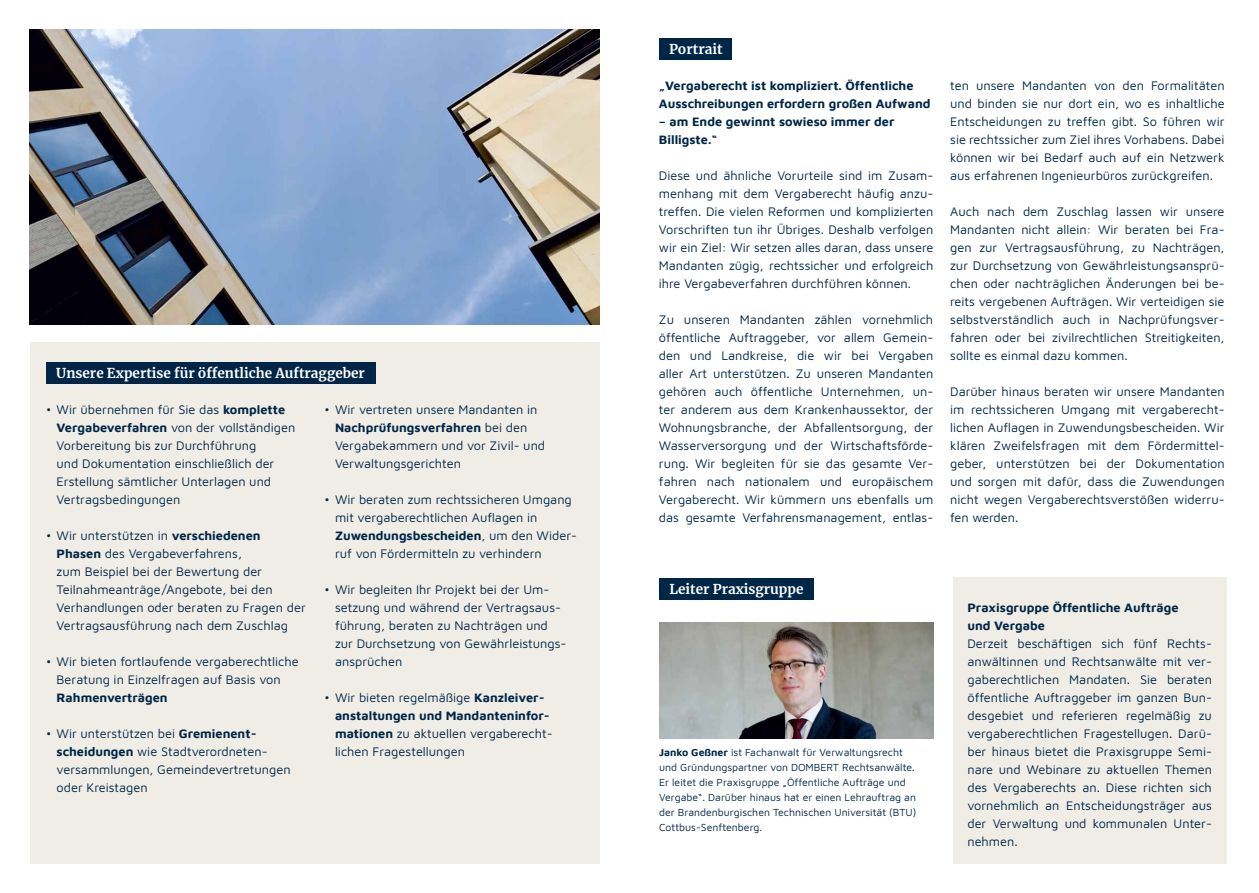
<style>
.page{position:relative;width:1259px;height:893px;background:#fff}
.page>*{position:absolute;margin:0;border:0;box-sizing:border-box;transform-origin:0 0}
.t1{font:700 13.5px "Merriweather";color:#fff}
.t2{font:12.75px/18px "Maven Pro";color:#002647}
.t3{font:700 12.75px/18px "Maven Pro";color:#002647}
.t4{font:10.5px/15px "Maven Pro";color:#002647}
.s1{font-weight:700}
</style>
<div class="page">
<div style="left:30px;top:342px;width:570px;height:521px;background:#f0ede6"></div>
<div style="left:659px;top:38px;width:72px;height:21px;background:#002647"></div>
<div style="left:46px;top:363px;width:329px;height:21px;background:#002647"></div>
<img style="left:30px;top:30px;width:570px;height:294px">
<div style="left:952px;top:578px;width:274px;height:286px;background:#f0ede6"></div>
<div style="left:659px;top:578px;width:154px;height:21px;background:#002647"></div>
<img style="left:659px;top:622px;width:274px;height:116px">
<p class="t1" style="left:56px;top:364px;width:310px">Unsere Expertise für öffentliche Auftraggeber</p>
<p class="t2" style="left:57px;top:400px;width:240px;text-indent:-11px">• Wir übernehmen für Sie das <span class="s1">komplette Vergabeverfahren</span> von der vollständigen Vorbereitung bis zur Durchführung<br>und Dokumentation einschließlich der Erstellung sämtlicher Unterlagen und Vertragsbedingungen</p>
<p class="t2" style="left:57px;top:526px;width:251px;text-indent:-11px">• Wir unterstützen in <span class="s1">verschiedenen Phasen</span> des Vergabeverfahrens,<br>zum Beispiel bei der Bewertung der Teilnahmeanträge/Angebote, bei den Verhandlungen oder beraten zu Fragen der Vertragsausführung nach dem Zuschlag</p>
<p class="t2" style="left:46px;top:652px;width:254px;text-align:center">• Wir bieten fortlaufende vergaberechtliche<br>Beratung in Einzelfragen auf Basis von</p>
<p class="t3" style="left:57px;top:688px;width:113px">Rahmenverträgen</p>
<p class="t2" style="left:57px;top:724px;width:236px;text-indent:-11px">• Wir unterstützen bei <span class="s1">Gremienent&shy;scheidungen</span> wie Stadtverordneten&shy;versammlungen, Gemeindevertretungen oder Kreistagen</p>
<p class="t2" style="left:335px;top:400px;width:212px;text-indent:-11px">• Wir vertreten unsere Mandanten in<br><span class="s1">Nachprüfungsverfahren</span> bei den<br>Vergabekammern und vor Zivil- und<br>Verwaltungsgerichten</p>
<p class="t2" style="left:335px;top:490px;width:244px;text-indent:-11px">• Wir beraten zum rechtssicheren Umgang mit vergaberechtlichen Auflagen in <span class="s1">Zuwendungsbescheiden</span>, um den Wider&shy;ruf von Fördermitteln zu verhindern</p>
<p class="t2" style="left:335px;top:580px;width:233px;text-indent:-11px">• Wir begleiten Ihr Projekt bei der Um&shy;setzung und während der Vertragsaus&shy;führung, beraten zu Nachträgen und zur Durchsetzung von Gewährleistungs&shy;ansprüchen</p>
<p class="t2" style="left:335px;top:688px;width:219px;text-indent:-11px">• Wir bieten regelmäßige <span class="s1">Kanzleiver&shy;anstaltungen und Mandanteninfor&shy;mationen</span> zu aktuellen vergaberecht&shy;lichen Fragestellungen</p>
<p class="t1" style="left:669px;top:40px;width:55px">Portrait</p>
<p class="t3" style="left:659px;top:76px;width:273px">„Vergaberecht ist kompliziert. Öffentliche<br>Ausschreibungen erfordern großen Aufwand</p>
<p class="t3" style="left:659px;top:112px;width:237px">– am Ende gewinnt sowieso immer der<br>Billigste.“</p>
<p class="t2" style="left:659px;top:166px;width:276px;text-align:justify">Diese und ähnliche Vorurteile sind im Zusam&shy;menhang mit dem Vergaberecht häufig anzu&shy;treffen. Die vielen Reformen und komplizierten Vorschriften tun ihr Übriges. Deshalb verfolgen wir ein Ziel: Wir setzen alles daran, dass unsere Mandanten zügig, rechtssicher und erfolgreich ihre Vergabeverfahren durchführen können.</p>
<p class="t2" style="left:659px;top:310px;width:276px;text-align:justify">Zu unseren Mandanten zählen vornehmlich öffentliche Auftraggeber, vor allem Gemein&shy;den und Landkreise, die wir bei Vergaben aller Art unterstützen. Zu unseren Mandanten gehören auch öffentliche Unternehmen, un&shy;ter anderem aus dem Krankenhaussektor, der Wohnungsbranche, der Abfallentsorgung, der Wasserversorgung und der Wirtschaftsförde&shy;rung. Wir begleiten für sie das gesamte Ver&shy;fahren nach nationalem und europäischem Vergaberecht. Wir kümmern uns ebenfalls um das gesamte Verfahrensmanagement, entlas-</p>
<p class="t2" style="left:950px;top:76px;width:276px;text-align:justify">ten unsere Mandanten von den Formalitäten und binden sie nur dort ein, wo es inhaltliche Entscheidungen zu treffen gibt. So führen wir sie rechtssicher zum Ziel ihres Vorhabens. Dabei können wir bei Bedarf auch auf ein Netzwerk aus erfahrenen Ingenieurbüros zurückgreifen.</p>
<p class="t2" style="left:950px;top:202px;width:276px;text-align:justify">Auch nach dem Zuschlag lassen wir unsere Mandanten nicht allein: Wir beraten bei Fra&shy;gen zur Vertragsausführung, zu Nachträgen, zur Durchsetzung von Gewährleistungsansprü&shy;chen oder nachträglichen Änderungen bei be&shy;reits vergebenen Aufträgen. Wir verteidigen sie selbstverständlich auch in Nachprüfungsver&shy;fahren oder bei zivilrechtlichen Streitigkeiten, sollte es einmal dazu kommen.</p>
<p class="t2" style="left:950px;top:382px;width:276px;text-align:justify">Darüber hinaus beraten wir unsere Mandanten im rechtssicheren Umgang mit vergaberecht&shy;lichen Auflagen in Zuwendungsbescheiden. Wir klären Zweifelsfragen mit dem Fördermittel&shy;geber, unterstützen bei der Dokumentation und sorgen mit dafür, dass die Zuwendungen nicht wegen Vergaberechtsverstößen widerru&shy;fen werden.</p>
<p class="t1" style="left:669px;top:580px;width:135px">Leiter Praxisgruppe</p>
<p class="t4" style="left:659px;top:744px;width:259px"><span class="s1">Janko Geßner</span> ist Fachanwalt für Verwaltungsrecht und Gründungspartner von DOMBERT Rechtsanwälte.<br>Er leitet die Praxisgruppe „Öffentliche Aufträge und Vergabe“. Darüber hinaus hat er einen Lehrauftrag an der Brandenburgischen Technischen Universität (BTU)<br>Cottbus-Senftenberg.</p>
<p class="t3" style="left:967px;top:598px;width:213px">Praxisgruppe Öffentliche Aufträge und Vergabe</p>
<p class="t2" style="left:967px;top:634px;width:246px;text-align:justify">Derzeit beschäftigen sich fünf Rechts&shy;anwältinnen und Rechtsanwälte mit ver&shy;gaberechtlichen Mandaten. Sie beraten öffentliche Auftraggeber im ganzen Bun&shy;desgebiet und referieren regelmäßig zu vergaberechtlichen Fragestellugen. Darü&shy;ber hinaus bietet die Praxisgruppe Semi&shy;nare und Webinare zu aktuellen Themen des Vergaberechts an. Diese richten sich vornehmlich an Entscheidungsträger aus der Verwaltung und kommunalen Unter&shy;nehmen.</p>
</div>
